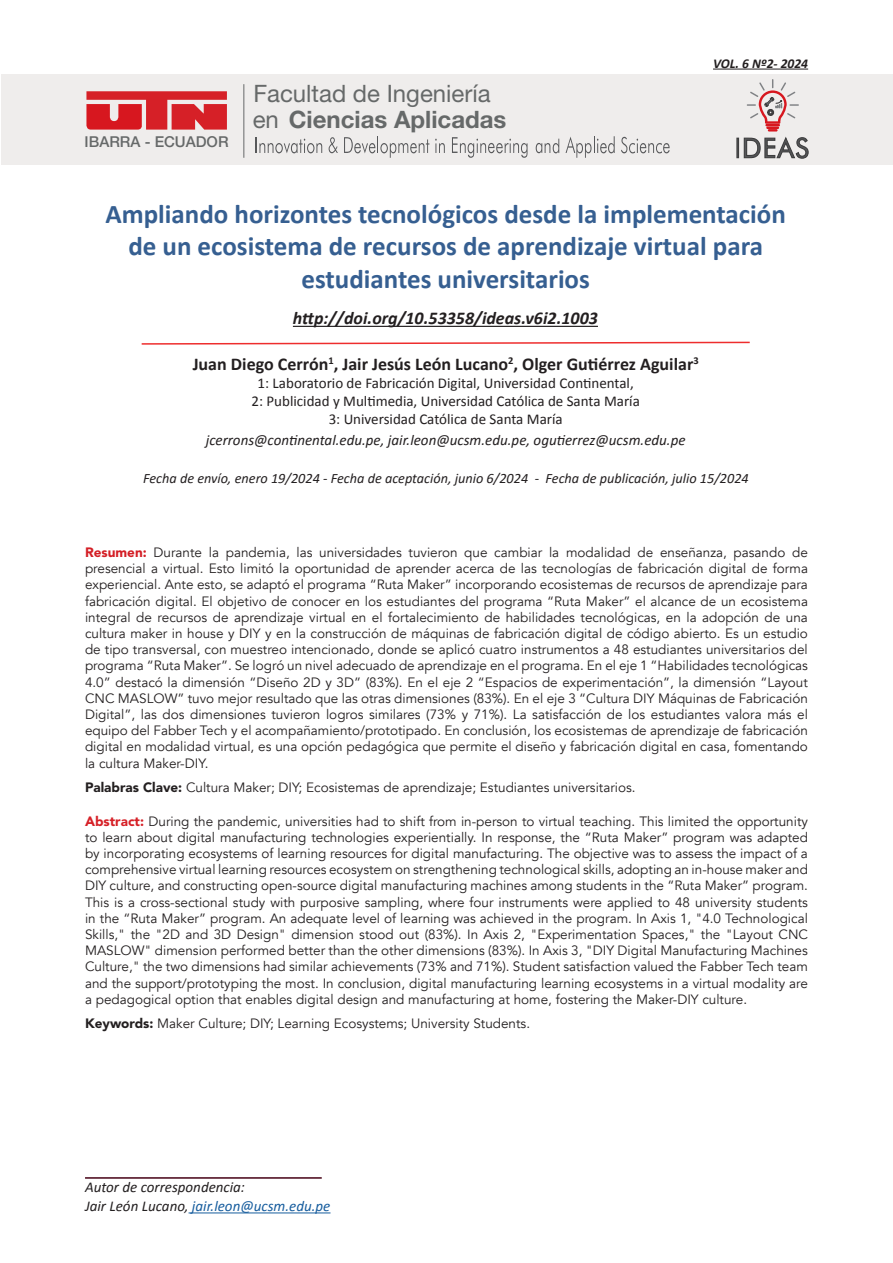
<style>
.page{position:relative;width:893px;height:1263px;background:#fff}
.page>*{position:absolute;margin:0;border:0;box-sizing:border-box;transform-origin:0 0}
.Heading_1{font:700 27px/32.4px "Calibri";color:#365f91;text-align:center}
.t1{font:24px/26.1px "Helvetica Neue LT Std";color:#666969}
.autores{font:700 18px "Calibri";color:#231f20}
.t2{font:italic 700 18px "Calibri";color:#231f20}
.institucion{font:15px "Calibri";color:#231f20}
.correo{font:italic 15px "Calibri";color:#231f20}
.correo-2{font:italic 15px "Calibri";color:#175d9e}
.t3{font:500 15px "Helvetica Neue LT Std";color:#666969}
.t4{font:italic 14.25px "Calibri";color:#231f20}
.Abstrac_text{font:13.5px/16.2px "Avenir";color:#231f20;text-align:justify}
.t5{font:italic 700 13.5px "Calibri";color:#231f20}
.s1{font-weight:700}
.s2{font-weight:900;color:#d41f26}
.s3{font-weight:900}
.s4{font-weight:900;color:#d62027}
.s5{color:#231f20}
</style>
<div class="page">
<hr style="left:293px;top:326px;width:305px;height:1px;background:#231f20">
<hr style="left:85px;top:1177px;width:237px;height:2px;background:#450014">
<hr style="left:189px;top:1212px;width:141px;height:1px;background:#175d9e">
<svg style="left:141px;top:341px;width:609px;height:4px"></svg>
<div style="left:2px;top:74px;width:891px;height:91px;background:#efedec"></div>
<svg style="left:86px;top:91px;width:141px;height:39px"></svg>
<hr style="left:243px;top:84px;width:1px;height:74px;background:#666969">
<div style="left:736px;top:138px;width:3px;height:20px;background:#57585a;border:1px solid #3e3e3f"></div>
<svg style="left:743px;top:79px;width:66px;height:80px"></svg>
<hr style="left:713px;top:69px;width:95px;height:1px;background:#231f20">
<svg style="left:256px;top:137px;width:66px;height:16px"></svg>
<svg style="left:329px;top:137px;width:9px;height:16px"></svg>
<svg style="left:344px;top:136px;width:85px;height:22px"></svg>
<svg style="left:435px;top:139px;width:10px;height:14px"></svg>
<svg style="left:452px;top:137px;width:75px;height:21px"></svg>
<svg style="left:566px;top:136px;width:49px;height:22px"></svg>
<svg style="left:621px;top:137px;width:49px;height:16px"></svg>
<svg style="left:536px;top:139px;width:23px;height:14px"></svg>
<p class="t3" style="left:85px;top:133px;width:145px">IBARRA - ECUADOR</p>
<h2 class="t1" style="left:253px;top:80px;width:255px">Facultad de Ingeniería en <span class="s1">Ciencias Aplicadas</span></h2>
<p class="t5" style="left:713px;top:54px;width:97px">VOL. 6 Nº2- 2024</p>
<p class="Heading_1" style="left:105px;top:198px;width:682px">Ampliando horizontes tecnológicos desde la implementación de un ecosistema de recursos de aprendizaje virtual para estudiantes universitarios</p>
<p class="t2" style="left:293px;top:307px;width:307px">http://doi.org/10.53358/ideas.v6i2.1003</p>
<p class="autores" style="left:193px;top:353px;width:508px">Juan Diego Cerrón<sup>1</sup>, Jair Jesús León Lucano<sup>2</sup>, Olger Gutiérrez Aguilar<sup>3</sup></p>
<p class="institucion" style="left:258px;top:374px;width:378px">1: Laboratorio de Fabricación Digital, Universidad Continental,</p>
<p class="institucion" style="left:252px;top:392px;width:390px">2: Publicidad y Multimedia, Universidad Católica de Santa María</p>
<p class="institucion" style="left:329px;top:410px;width:236px">3: Universidad Católica de Santa María</p>
<p class="correo" style="left:206px;top:430px;width:481px">jcerrons@continental.edu.pe, jair.leon@ucsm.edu.pe, ogutierrez@ucsm.edu.pe</p>
<p class="t4" style="left:143px;top:468px;width:607px">Fecha de envío, enero 19/2024 - Fecha de aceptación, junio 6/2024 - Fecha de publicación, julio 15/2024</p>
<p class="Abstrac_text" style="left:85px;top:544px;width:724px"><span class="s2">Resumen:</span> Durante la pandemia, las universidades tuvieron que cambiar la modalidad de enseñanza, pasando de presencial a virtual. Esto limitó la oportunidad de aprender acerca de las tecnologías de fabricación digital de forma experiencial. Ante esto, se adaptó el programa “Ruta Maker” incorporando ecosistemas de recursos de aprendizaje para fabricación digital. El objetivo de conocer en los estudiantes del programa “Ruta Maker” el alcance de un ecosistema integral de recursos de aprendizaje virtual en el fortalecimiento de habilidades tecnológicas, en la adopción de una cultura maker in house y DIY y en la construcción de máquinas de fabricación digital de código abierto. Es un estudio de tipo transversal, con muestreo intencionado, donde se aplicó cuatro instrumentos a 48 estudiantes universitarios del programa “Ruta Maker”. Se logró un nivel adecuado de aprendizaje en el programa. En el eje 1 “Habilidades tecnológicas 4.0” destacó la dimensión “Diseño 2D y 3D” (83%). En el eje 2 “Espacios de experimentación”, la dimensión “Layout CNC MASLOW” tuvo mejor resultado que las otras dimensiones (83%). En el eje 3 “Cultura DIY Máquinas de Fabricación Digital”, las dos dimensiones tuvieron logros similares (73% y 71%). La satisfacción de los estudiantes valora más el equipo del Fabber Tech y el acompañamiento/prototipado. En conclusión, los ecosistemas de aprendizaje de fabricación digital en modalidad virtual, es una opción pedagógica que permite el diseño y fabricación digital en casa, fomentando la cultura Maker-DIY.</p>
<p class="Abstrac_text" style="left:85px;top:780px;width:552px"><span class="s3">Palabras Clave:</span> Cultura Maker; DIY; Ecosistemas de aprendizaje; Estudiantes universitarios.</p>
<p class="Abstrac_text" style="left:85px;top:813px;width:724px"><span class="s4">Abstract:</span> During the pandemic, universities had to shift from in-person to virtual teaching. This limited the opportunity to learn about digital manufacturing technologies experientially. In response, the “Ruta Maker” program was adapted by incorporating ecosystems of learning resources for digital manufacturing. The objective was to assess the impact of a comprehensive virtual learning resources ecosystem on strengthening technological skills, adopting an in-house maker and DIY culture, and constructing open-source digital manufacturing machines among students in the “Ruta Maker” program.<br>This is a cross-sectional study with purposive sampling, where four instruments were applied to 48 university students in the “Ruta Maker” program. An adequate level of learning was achieved in the program. In Axis 1, "4.0 Technological Skills," the "2D and 3D Design" dimension stood out (83%). In Axis 2, "Experimentation Spaces," the "Layout CNC MASLOW" dimension performed better than the other dimensions (83%). In Axis 3, "DIY Digital Manufacturing Machines Culture," the two dimensions had similar achievements (73% and 71%). Student satisfaction valued the Fabber Tech team and the support/prototyping the most. In conclusion, digital manufacturing learning ecosystems in a virtual modality are a pedagogical option that enables digital design and manufacturing at home, fostering the Maker-DIY culture.</p>
<p class="Abstrac_text" style="left:85px;top:1016px;width:447px"><span class="s3">Keywords:</span> Maker Culture; DIY; Learning Ecosystems; University Students.</p>
<p class="correo" style="left:85px;top:1176px;width:161px">Autor de correspondencia:</p>
<p class="correo-2" style="left:85px;top:1196px;width:247px"><span class="s5">Jair León Lucano,</span> jair.leon@ucsm.edu.pe</p>
</div>
